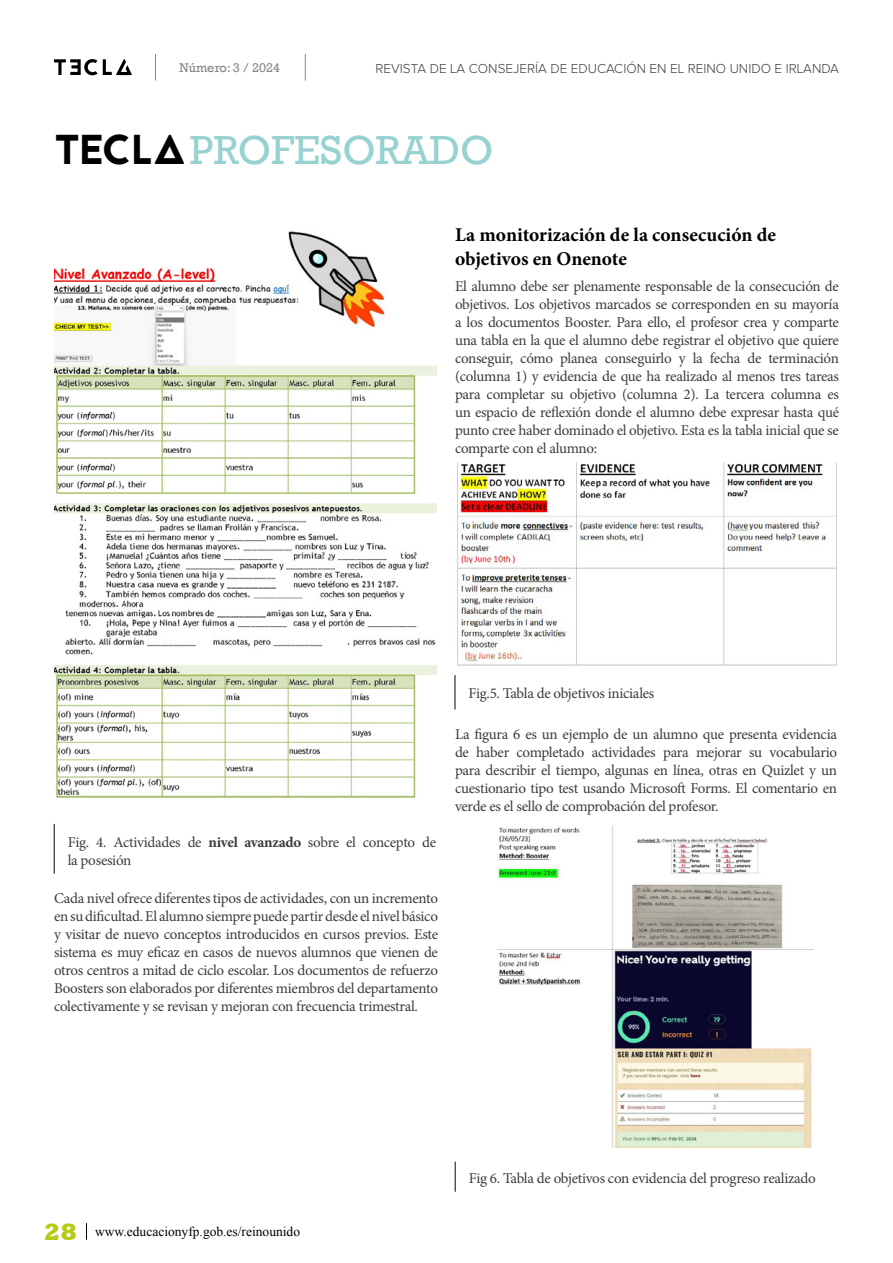
<style>
.page{position:relative;width:893px;height:1263px;background:#fff}
.page>*{position:absolute;margin:0;border:0;box-sizing:border-box;transform-origin:0 0}
.t1{font:41.55px "Rockwell";color:#97d2d0}
.t2{font:700 19.5px/23.4px "Minion Pro";color:#000}
.t3{font:15px/18px "Minion Pro";letter-spacing:-.02em;color:#3c3c3b;text-align:justify}
.t4{font:300 13.5px "Proxima Nova A";color:#3c3c3b}
.t5{font:13.5px "Times New Roman";color:#000}
.t6{font:12.9px "Rockwell";color:#878787}
.s1{font-family:"Jaapokkienchance";font-size:41.7px;color:#000}
.s2{font-weight:700}
.s3{font-family:"Rockwell";font-weight:800;font-size:24px;color:#b4cc16}
</style>
<div class="page">
<svg style="left:86px;top:1223px;width:1px;height:17px"></svg>
<svg style="left:155px;top:54px;width:1px;height:27px"></svg>
<svg style="left:54px;top:59px;width:78px;height:16px"></svg>
<svg style="left:305px;top:54px;width:1px;height:27px"></svg>
<img style="left:54px;top:231px;width:382px;height:567px">
<hr style="left:54px;top:824px;width:1px;height:50px;background:#0b0700">
<img style="left:457px;top:462px;width:380px;height:204px">
<hr style="left:455px;top:675px;width:1px;height:34px;background:#0b0700">
<hr style="left:455px;top:1162px;width:1px;height:30px;background:#0b0700">
<img style="left:498px;top:825px;width:315px;height:322px">
<p class="t6" style="left:179px;top:60px;width:102px">Número: 3 / 2024</p>
<p class="t4" style="left:375px;top:61px;width:465px">REVISTA DE LA CONSEJERÍA DE EDUCACIÓN EN EL REINO UNIDO E IRLANDA</p>
<h1 class="t1" style="left:54px;top:126px;width:441px"><span class="s1">TECLA</span>PROFESORADO</h1>
<h2 class="t2" style="left:455px;top:223px;width:323px">La monitorización de la consecución de objetivos en Onenote</h2>
<p class="t3" style="left:455px;top:277px;width:386px">El alumno debe ser plenamente responsable de la consecución de objetivos. Los objetivos marcados se corresponden en su mayoría a los documentos Booster. Para ello, el profesor crea y comparte una tabla en la que el alumno debe registrar el objetivo que quiere conseguir, cómo planea conseguirlo y la fecha de terminación (columna 1) y evidencia de que ha realizado al menos tres tareas para completar su objetivo (columna 2). La tercera columna es un espacio de reflexión donde el alumno debe expresar hasta qué punto cree haber dominado el objetivo. Esta es la tabla inicial que se comparte con el alumno:</p>
<p class="t3" style="left:468px;top:684px;width:187px">Fig.5. Tabla de objetivos iniciales</p>
<p class="t3" style="left:68px;top:833px;width:370px">Fig. 4. Actividades de <span class="s2">nivel avanzado</span> sobre el concepto de la posesión</p>
<p class="t3" style="left:54px;top:889px;width:386px">Cada nivel ofrece diferentes tipos de actividades, con un incremento en su dificultad. El alumno siempre puede partir desde el nivel básico y visitar de nuevo conceptos introducidos en cursos previos. Este sistema es muy eficaz en casos de nuevos alumnos que vienen de otros centros a mitad de ciclo escolar. Los documentos de refuerzo Boosters son elaborados por diferentes miembros del departamento colectivamente y se revisan y mejoran con frecuencia trimestral.</p>
<p class="t3" style="left:455px;top:725px;width:384px">La figura 6 es un ejemplo de un alumno que presenta evidencia de haber completado actividades para mejorar su vocabulario para describir el tiempo, algunas en línea, otras en Quizlet y un cuestionario tipo test usando Microsoft Forms. El comentario en verde es el sello de comprobación del profesor.</p>
<p class="t5" style="left:44px;top:1222px;width:258px"><span class="s3">28</span> www.educacionyfp.gob.es/reinounido</p>
<p class="t3" style="left:469px;top:1169px;width:348px">Fig 6. Tabla de objetivos con evidencia del progreso realizado</p>
</div>
